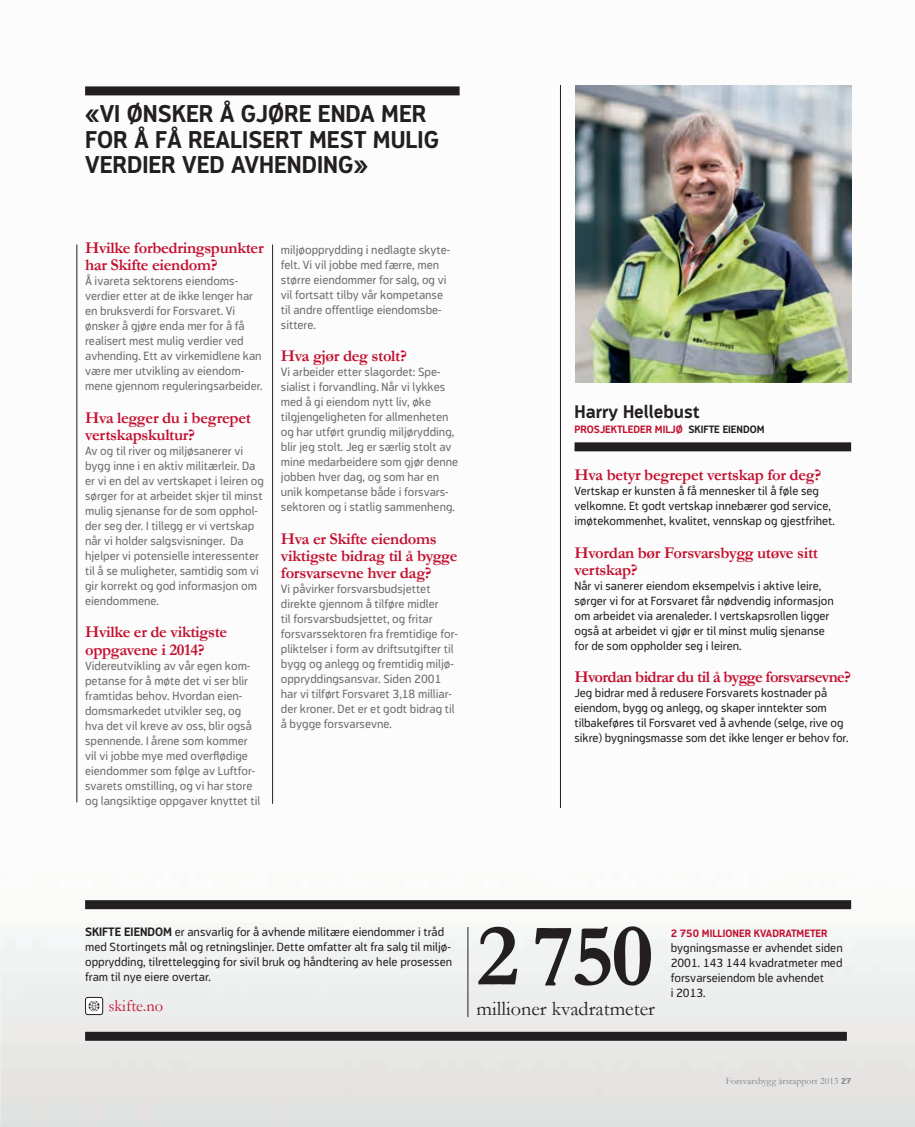
<style>
.page{position:relative;width:915px;height:1127px;background:#fff}
.page>*{position:absolute;margin:0;border:0;box-sizing:border-box;transform-origin:0 0}
.t1{font:700 90px "Garamond";color:#231f20}
.t2{font:700 24px/25.5px "Modus";color:#231f20}
.t3{font:20.25px "Garamond";color:#231f20}
.t4{font:700 18px "Modus";color:#231f20}
.t5{font:700 16.5px/17.2px "Garamond";letter-spacing:-.02em;color:#c3102f}
.t6{font:700 16.5px "Garamond";letter-spacing:-.04em;color:#c3102f}
.t7{font:16.5px "Garamond";color:#c3102f}
.t8{font:12px/15px "Modus";color:#6c6b6f}
.t9{font:12px/15px "Modus";color:#231f20}
.t10{font:700 10.5px "Modus";color:#c3102f}
.t11{font:9.75px "Garamond";color:#808083}
.s1{color:#231f20}
.s2{font-weight:700}
.s3{font-family:"Modus";font-weight:700;font-size:8.25px}
</style>
<div class="page">
<img style="left:1px;top:85px;width:913px;height:1042px">
<img style="left:0;top:0;width:1px;height:1127px">
<div style="left:85px;top:86px;width:374px;height:9px;background:#231f20"></div>
<div style="left:574px;top:442px;width:276px;height:9px;background:#231f20"></div>
<hr style="left:560px;top:85px;width:1px;height:723px;background:#231f20">
<img style="left:575px;top:85px;width:275px;height:298px">
<div style="left:85px;top:900px;width:765px;height:9px;background:#231f20"></div>
<div style="left:85px;top:997px;width:18px;height:17px;background:#fff;border-radius:2px"></div>
<div style="left:85px;top:997px;width:18px;height:18px;border:1px solid #231f20;border-radius:2px"></div>
<svg style="left:88px;top:998px;width:12px;height:14px"></svg>
<div style="left:85px;top:1032px;width:761px;height:9px;background:#231f20"></div>
<hr style="left:467px;top:927px;width:1px;height:90px;background:#231f20">
<hr style="left:77px;top:244px;width:1px;height:558px;background:#231f20">
<hr style="left:272px;top:244px;width:1px;height:560px;background:#231f20">
<h2 class="t2" style="left:85px;top:101px;width:355px">«VI ØNSKER Å GJØRE ENDA MER<br>FOR Å FÅ REALISERT MEST MULIG<br>VERDIER VED AVHENDING»</h2>
<h3 class="t5" style="left:85px;top:239px;width:180px">Hvilke forbedringspunkter har Skifte eiendom?</h3>
<p class="t8" style="left:85px;top:274px;width:179px">Å ivareta sektorens eiendoms&shy;verdier etter at de ikke lenger har en bruksverdi for Forsvaret. Vi ønsker å gjøre enda mer for å få realisert mest mulig verdier ved avhending. Ett av virkemidlene kan være mer utvikling av eiendom&shy;mene gjennom reguleringsarbeider.</p>
<h3 class="t5" style="left:85px;top:409px;width:167px">Hva legger du i begrepet vertskapskultur?</h3>
<p class="t8" style="left:85px;top:443px;width:180px">Av og til river og miljøsanerer vi bygg inne i en aktiv militærleir. Da er vi en del av vertskapet i leiren og sørger for at arbeidet skjer til minst mulig sjenanse for de som opphol&shy;der seg der. I tillegg er vi vertskap når vi holder salgsvisninger. Da hjelper vi potensielle interessenter til å se muligheter, samtidig som vi gir korrekt og god informasjon om eiendommene.</p>
<h3 class="t5" style="left:85px;top:623px;width:144px">Hvilke er de viktigste oppgavene i 2014?</h3>
<p class="t8" style="left:85px;top:658px;width:177px">Videreutvikling av vår egen kom&shy;petanse for å møte det vi ser blir framtidas behov. Hvordan eien&shy;domsmarkedet utvikler seg, og hva det vil kreve av oss, blir også spennende. I årene som kommer vil vi jobbe mye med overflødige eiendommer som følge av Luftfor&shy;svarets omstilling, og vi har store og langsiktige oppgaver knyttet til</p>
<p class="t8" style="left:281px;top:242px;width:170px">miljøopprydding i nedlagte skyte&shy;felt. Vi vil jobbe med færre, men større eiendommer for salg, og vi vil fortsatt tilby vår kompetanse til andre offentlige eiendomsbe&shy;sittere.</p>
<h3 class="t5" style="left:281px;top:347px;width:127px">Hva gjør deg stolt?</h3>
<p class="t8" style="left:281px;top:365px;width:179px">Vi arbeider etter slagordet: Spe&shy;sialist i forvandling. Når vi lykkes med å gi eiendom nytt liv, øke tilgjengeligheten for allmenheten og har utført grundig miljørydding, blir jeg stolt. Jeg er særlig stolt av mine medarbeidere som gjør denne jobben hver dag, og som har en unik kompetanse både i forsvars&shy;sektoren og i statlig sammenheng.</p>
<h3 class="t5" style="left:281px;top:529px;width:178px">Hva er Skifte eiendoms viktigste bidrag til å bygge forsvarsevne hver dag?</h3>
<p class="t8" style="left:281px;top:581px;width:178px">Vi påvirker forsvarsbudsjettet direkte gjennom å tilføre midler<br>til forsvarsbudsjettet, og fritar forsvarssektoren fra fremtidige for&shy;pliktelser i form av driftsutgifter til bygg og anlegg og fremtidig miljø&shy;oppryddingsansvar. Siden 2001 har vi tilført Forsvaret 3,18 milliar&shy;der kroner. Det er et godt bidrag til å bygge forsvarsevne.</p>
<h3 class="t4" style="left:574px;top:402px;width:127px">Harry Hellebust</h3>
<p class="t10" style="left:574px;top:424px;width:191px">PROSJEKTLEDER MILJØ <span class="s1">SKIFTE EIENDOM</span></p>
<h3 class="t5" style="left:574px;top:466px;width:248px">Hva betyr begrepet vertskap for deg?</h3>
<p class="t9" style="left:574px;top:484px;width:262px">Vertskap er kunsten å få mennesker til å føle seg velkomne. Et godt vertskap innebærer god service, imøtekommenhet, kvalitet, vennskap og gjestfrihet.</p>
<h3 class="t5" style="left:574px;top:543px;width:245px">Hvordan bør Forsvarsbygg utøve sitt vertskap?</h3>
<p class="t9" style="left:574px;top:578px;width:261px">Når vi sanerer eiendom eksempelvis i aktive leire, sørger vi for at Forsvaret får nødvendig informasjon om arbeidet via arenaleder. I vertskapsrollen ligger også at arbeidet vi gjør er til minst mulig sjenanse for de som oppholder seg i leiren.</p>
<h3 class="t6" style="left:574px;top:667px;width:278px">Hvordan bidrar du til å bygge forsvarsevne?</h3>
<p class="t9" style="left:574px;top:685px;width:275px">Jeg bidrar med å redusere Forsvarets kostnader på eiendom, bygg og anlegg, og skaper inntekter som tilbakeføres til Forsvaret ved å avhende (selge, rive og sikre) bygningsmasse som det ikke lenger er behov for.</p>
<p class="t9" style="left:85px;top:924px;width:368px"><span class="s2">SKIFTE EIENDOM</span> er ansvarlig for å avhende militære eiendommer i tråd med Stortingets mål og retningslinjer. Dette omfatter alt fra salg til miljø&shy;opprydding, tilrettelegging for sivil bruk og håndtering av hele prosessen fram til nye eiere overtar.</p>
<h3 class="t7" style="left:108px;top:995px;width:56px">skifte.no</h3>
<h1 class="t1" style="left:476px;top:902px;width:178px">2 750</h1>
<h3 class="t3" style="left:476px;top:996px;width:180px">millioner kvadratmeter</h3>
<p class="t10" style="left:670px;top:928px;width:158px">2 750 MILLIONER KVADRATMETER</p>
<p class="t9" style="left:670px;top:940px;width:173px;text-align:justify">bygningsmasse er avhendet siden 2001. 143 144 kvadratmeter med forsvarseiendom ble avhendet</p>
<p class="t9" style="left:670px;top:985px;width:37px">i 2013.</p>
<p class="t11" style="left:725px;top:1075px;width:127px">Forsvarsbygg årsrapport 2013 <span class="s3">27</span></p>
</div>
